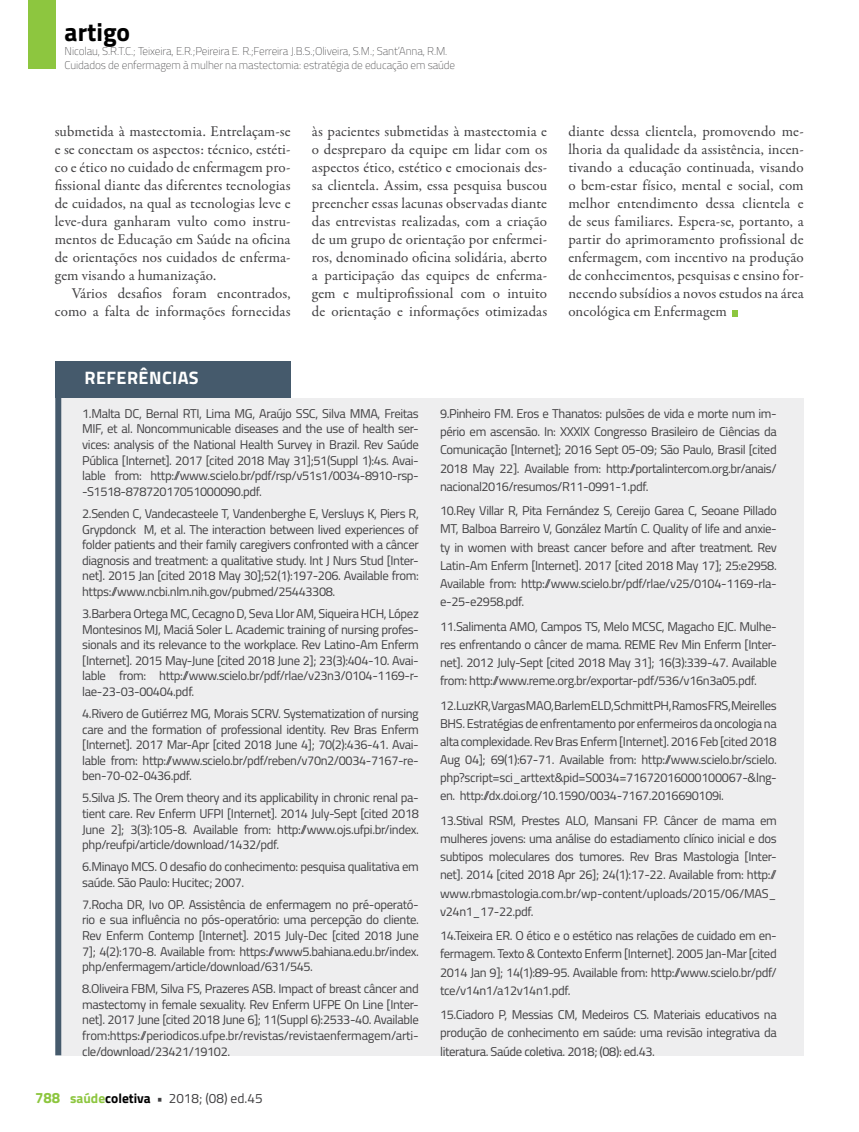
<style>
.page{position:relative;width:859px;height:1132px;background:#fff}
.page>*{position:absolute;margin:0;border:0;box-sizing:border-box;transform-origin:0 0}
.t1{font:700 25.5px "Titillium";color:#000}
.t2{font:700 18px "Titillium";letter-spacing:.025em;color:#fff}
.t3{font:15px/18px "Garamond Premr Pro";letter-spacing:.005em;color:#414042;text-align:justify}
.t4{font:13.5px "Titillium";color:#414042}
.t5{font:12.75px/15.6px "Titillium";letter-spacing:-.03em;color:#414042;text-align:justify}
.t6{font:100 11.25px/13.5px "Titillium";letter-spacing:-.01em;color:#414042}
.s1{font-weight:700;font-size:15px;color:#8dc63f}
.s2{font-weight:700;color:#8dc63f}
.s3{font-weight:700;color:#000}
.s4{font-weight:700}
</style>
<div class="page">
<div style="left:28px;top:0;width:27px;height:69px;background:#8dc63f"></div>
<div style="left:61px;top:398px;width:743px;height:656px;background:#eeeeef"></div>
<div style="left:55px;top:361px;width:236px;height:36px;background:#455a6c"></div>
<div style="left:55px;top:366px;width:6px;height:688px;background:#455a6c"></div>
<svg style="left:732px;top:310px;width:6px;height:6px"></svg>
<h1 class="t1" style="left:65px;top:12px;width:67px">artigo</h1>
<p class="t6" style="left:65px;top:44px;width:392px">Nicolau, S.R.T.C.; Teixeira, E.R.;Peireira E. R.;Ferreira J.B.S.;Oliveira, S.M.; Sant’Anna, R.M.<br>Cuidados de enfermagem à mulher na mastectomia: estratégia de educação em saúde</p>
<p class="t3" style="left:55px;top:122px;width:237px">submetida à mastectomia. Entrelaçam-se e se conectam os aspectos: técnico, estéti&shy;co e ético no cuidado de enfermagem pro&shy;fissional diante das diferentes tecnologias de cuidados, na qual as tecnologias leve e leve-dura ganharam vulto como instru&shy;mentos de Educação em Saúde na oficina de orientações nos cuidados de enferma&shy;gem visando a humanização.</p>
<p class="t3" style="left:55px;top:284px;width:237px;text-align:right">Vários desafios foram encontrados, como a falta de informações fornecidas</p>
<h2 class="t2" style="left:85px;top:364px;width:116px">REFERÊNCIAS</h2>
<p class="t3" style="left:312px;top:122px;width:237px">às pacientes submetidas à mastectomia e o despreparo da equipe em lidar com os aspectos ético, estético e emocionais des&shy;sa clientela. Assim, essa pesquisa buscou preencher essas lacunas observadas diante das entrevistas realizadas, com a criação de um grupo de orientação por enfermei&shy;ros, denominado oficina solidária, aberto a participação das equipes de enferma&shy;gem e multiprofissional com o intuito de orientação e informações otimizadas</p>
<p class="t3" style="left:568px;top:122px;width:237px">diante dessa clientela, promovendo me&shy;lhoria da qualidade da assistência, incen&shy;tivando a educação continuada, visando o bem-estar físico, mental e social, com melhor entendimento dessa clientela e de seus familiares. Espera-se, portanto, a partir do aprimoramento profissional de enfermagem, com incentivo na produção de conhecimentos, pesquisas e ensino for&shy;necendo subsídios a novos estudos na área oncológica em Enfermagem</p>
<p class="t5" style="left:82px;top:405px;width:338px">1.Malta DC, Bernal RTI, Lima MG, Araújo SSC, Silva MMA, Freitas MIF, et al. Noncommunicable diseases and the use of health ser&shy;vices: analysis of the National Health Survey in Brazil. Rev Saúde Pública [Internet]. 2017 [cited 2018 May 31];51(Suppl 1):4s. Avai&shy;lable from: http://www.scielo.br/pdf/rsp/v51s1/0034-8910-rsp--S1518-87872017051000090.pdf.</p>
<p class="t5" style="left:82px;top:505px;width:338px">2.Senden C, Vandecasteele T, Vandenberghe E, Versluys K, Piers R, Grypdonck M, et al. The interaction between lived experiences of folder patients and their family caregivers confronted with a câncer diagnosis and treatment: a qualitative study. Int J Nurs Stud [Inter&shy;net]. 2015 Jan [cited 2018 May 30];52(1):197-206. Available from: https://www.ncbi.nlm.nih.gov/pubmed/25443308.</p>
<p class="t5" style="left:82px;top:605px;width:338px">3.Barbera Ortega MC, Cecagno D, Seva Llor AM, Siqueira HCH, López Montesinos MJ, Maciá Soler L. Academic training of nursing profes&shy;sionals and its relevance to the workplace. Rev Latino-Am Enferm [Internet]. 2015 May-June [cited 2018 June 2]; 23(3):404-10. Avai&shy;lable from: http://www.scielo.br/pdf/rlae/v23n3/0104-1169-r&shy;lae-23-03-00404.pdf.</p>
<p class="t5" style="left:82px;top:704px;width:338px">4.Rivero de Gutiérrez MG, Morais SCRV. Systematization of nursing care and the formation of professional identity. Rev Bras Enferm [Internet]. 2017 Mar-Apr [cited 2018 June 4]; 70(2):436-41. Avai&shy;lable from: http://www.scielo.br/pdf/reben/v70n2/0034-7167-re&shy;ben-70-02-0436.pdf.</p>
<p class="t5" style="left:82px;top:789px;width:338px">5.Silva JS. The Orem theory and its applicability in chronic renal pa&shy;tient care. Rev Enferm UFPI [Internet]. 2014 July-Sept [cited 2018<br>June 2]; 3(3):105-8. Available from: http://www.ojs.ufpi.br/index. php/reufpi/article/download/1432/pdf.</p>
<p class="t5" style="left:82px;top:858px;width:338px">6.Minayo MCS. O desafio do conhecimento: pesquisa qualitativa em saúde. São Paulo: Hucitec; 2007.</p>
<p class="t5" style="left:82px;top:895px;width:338px">7.Rocha DR, Ivo OP. Assistência de enfermagem no pré-operató&shy;rio e sua influência no pós-operatório: uma percepção do cliente.<br>Rev Enferm Contemp [Internet]. 2015 July-Dec [cited 2018 June 7]; 4(2):170-8. Available from: https://www5.bahiana.edu.br/index. php/enfermagem/article/download/631/545.</p>
<p class="t5" style="left:82px;top:979px;width:338px">8.Oliveira FBM, Silva FS, Prazeres ASB. Impact of breast câncer and mastectomy in female sexuality. Rev Enferm UFPE On Line [Inter&shy;net]. 2017 June [cited 2018 June 6]; 11(Suppl 6):2533-40. Available from:https://periodicos.ufpe.br/revistas/revistaenfermagem/arti&shy;cle/download/23421/19102.</p>
<p class="t4" style="left:35px;top:1087px;width:229px"><span class="s1">788</span> <span class="s2">saúde</span><span class="s3">coletiva</span> <span class="s4">•</span> 2018; (08) ed.45</p>
<p class="t5" style="left:440px;top:404px;width:338px;line-height:18.1px">9.Pinheiro FM. Eros e Thanatos: pulsões de vida e morte num im&shy;pério em ascensão. In: XXXIX Congresso Brasileiro de Ciências da Comunicação [Internet]; 2016 Sept 05-09; São Paulo, Brasil [cited 2018 May 22]. Available from: http://portalintercom.org.br/anais/ nacional2016/resumos/R11-0991-1.pdf.</p>
<p class="t5" style="left:440px;top:501px;width:338px;line-height:18.1px">10.Rey Villar R, Pita Fernández S, Cereijo Garea C, Seoane Pillado MT, Balboa Barreiro V, González Martín C. Quality of life and anxie&shy;ty in women with breast cancer before and after treatment. Rev Latin-Am Enferm [Internet]. 2017 [cited 2018 May 17]; 25:e2958.<br>Available from: http://www.scielo.br/pdf/rlae/v25/0104-1169-rla&shy;e-25-e2958.pdf.</p>
<p class="t5" style="left:440px;top:616px;width:338px;line-height:18.1px">11.Salimenta AMO, Campos TS, Melo MCSC, Magacho EJC. Mulhe&shy;res enfrentando o câncer de mama. REME Rev Min Enferm [Inter&shy;net]. 2012 July-Sept [cited 2018 May 31]; 16(3):339-47. Available from: http://www.reme.org.br/exportar-pdf/536/v16n3a05.pdf.</p>
<p class="t5" style="left:440px;top:695px;width:338px;line-height:18.1px">12.Luz KR, Vargas MAO, Barlem ELD, Schmitt PH, Ramos FRS, Meirelles BHS. Estratégias de enfrentamento por enfermeiros da oncologia na alta complexidade. Rev Bras Enferm [Internet]. 2016 Feb [cited 2018<br>Aug 04]; 69(1):67-71. Available from: http://www.scielo.br/scielo. php?script=sci_arttext&amp;pid=S0034-71672016000100067&amp;lng=</p>
<p class="t5" style="left:771px;top:769px;width:7px">-</p>
<p class="t5" style="left:440px;top:782px;width:338px;line-height:24.5px">en. http://dx.doi.org/10.1590/0034-7167.2016690109i.<br>13.Stival RSM, Prestes ALO, Mansani FP. Câncer de mama em</p>
<p class="t5" style="left:440px;top:828px;width:338px;line-height:18.1px">mulheres jovens: uma análise do estadiamento clínico inicial e dos subtipos moleculares dos tumores. Rev Bras Mastologia [Inter&shy;net]. 2014 [cited 2018 Apr 26]; 24(1):17-22. Available from: http:// www.rbmastologia.com.br/wp-content/uploads/2015/06/MAS_ v24n1_17-22.pdf.</p>
<p class="t5" style="left:440px;top:925px;width:338px;line-height:18.1px">14.Teixeira ER. O ético e o estético nas relações de cuidado em en&shy;fermagem. Texto &amp; Contexto Enferm [Internet]. 2005 Jan-Mar [cited 2014 Jan 9]; 14(1):89-95. Available from: http://www.scielo.br/pdf/ tce/v14n1/a12v14n1.pdf.</p>
<p class="t5" style="left:440px;top:1004px;width:338px;line-height:18.1px">15.Ciadoro P, Messias CM, Medeiros CS. Materiais educativos na produção de conhecimento em saúde: uma revisão integrativa da literatura. Saúde coletiva. 2018; (08): ed.43.</p>
</div>
